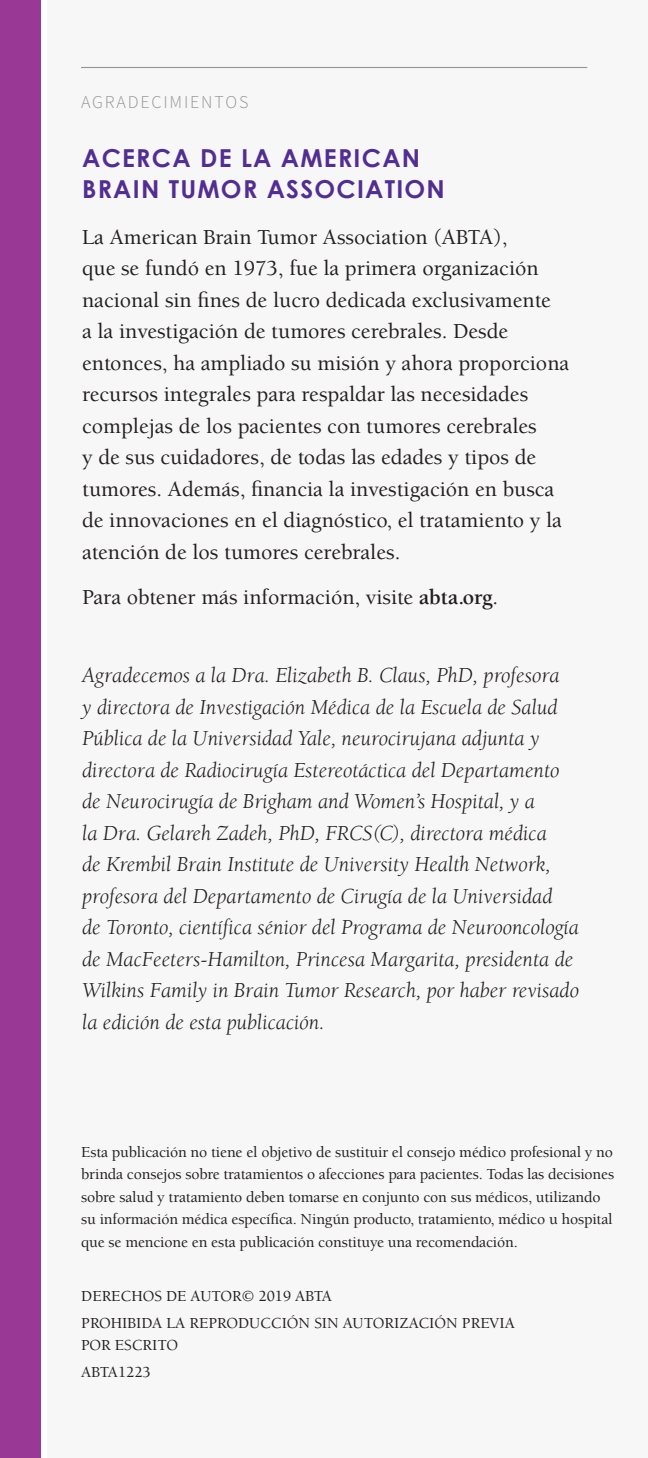
<style>
.page{position:relative;width:648px;height:1458px;background:#fff}
.page>*{position:absolute;margin:0;border:0;box-sizing:border-box;transform-origin:0 0}
.Headings_Bold{font:700 24.75px/31.5px "Century Gothic";letter-spacing:.05em;color:#522e92}
.Body{font:italic 22.05px/31.5px "Berkeley";color:#231f20}
.Body-2{font:500 22.05px/31.5px "Berkeley Pro";color:#231f20}
.t1{font:18px "Source Sans Variable";letter-spacing:.1em;color:#939598}
.t2{font:500 15.75px/22.5px "Berkeley Pro";letter-spacing:-.01em;color:#231f20}
.s1{font-weight:700}
</style>
<div class="page">
<hr style="left:81px;top:67px;width:506px;height:1px;background:#939598">
<div style="left:0;top:0;width:40px;height:1458px;background:#993995"></div>
<p class="t1" style="left:81px;top:91px;width:169px">AGRADECIMIENTOS</p>
<p class="Headings_Bold" style="left:82px;top:141px;width:364px">ACERCA DE LA AMERICAN<br>BRAIN TUMOR ASSOCIATION</p>
<p class="Body-2" style="left:82px;top:221px;width:489px">La American Brain Tumor Association (ABTA),<br>que se fundó en 1973, fue la primera organización nacional sin fines de lucro dedicada exclusivamente<br>a la investigación de tumores cerebrales. Desde entonces, ha ampliado su misión y ahora proporciona recursos integrales para respaldar las necesidades complejas de los pacientes con tumores cerebrales<br>y de sus cuidadores, de todas las edades y tipos de tumores. Además, financia la investigación en busca de innovaciones en el diagnóstico, el tratamiento y la atención de los tumores cerebrales.</p>
<p class="Body-2" style="left:82px;top:582px;width:418px">Para obtener más información, visite <span class="s1">abta.org</span>.</p>
<p class="Body" style="left:82px;top:660px;width:498px">Agradecemos a la Dra. Elizabeth B. Claus, PhD, profesora<br>y directora de Investigación Médica de la Escuela de Salud Pública de la Universidad Yale, neurocirujana adjunta y directora de Radiocirugía Estereotáctica del Departamento de Neurocirugía de Brigham and Women’s Hospital, y a<br>la Dra. Gelareh Zadeh, PhD, FRCS(C), directora médica<br>de Krembil Brain Institute de University Health Network, profesora del Departamento de Cirugía de la Universidad<br>de Toronto, científica sénior del Programa de Neurooncología de MacFeeters-Hamilton, Princesa Margarita, presidenta de Wilkins Family in Brain Tumor Research, por haber revisado la edición de esta publicación.</p>
<p class="t2" style="left:81px;top:1140px;width:534px">Esta publicación no tiene el objetivo de sustituir el consejo médico profesional y no brinda consejos sobre tratamientos o afecciones para pacientes. Todas las decisiones sobre salud y tratamiento deben tomarse en conjunto con sus médicos, utilizando su información médica específica. Ningún producto, tratamiento, médico u hospital que se mencione en esta publicación constituye una recomendación.</p>
<p class="t2" style="left:81px;top:1282px;width:435px;line-height:27px">DERECHOS DE AUTOR© 2019 ABTA<br>PROHIBIDA LA REPRODUCCIÓN SIN AUTORIZACIÓN PREVIA</p>
<p class="t2" style="left:81px;top:1332px;width:99px;line-height:27px">POR ESCRITO<br>ABTA1223</p>
</div>
